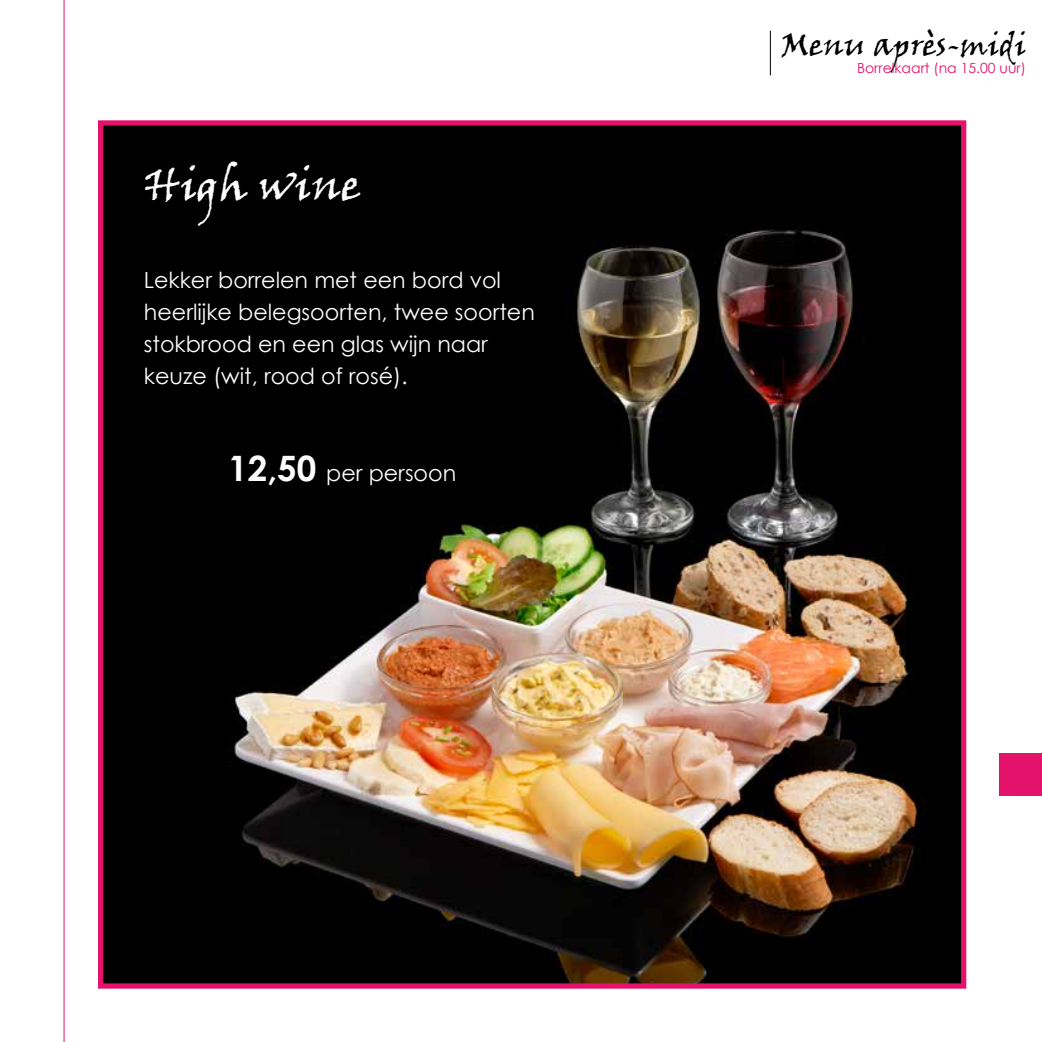
<style>
.page{position:relative;width:1042px;height:1042px;background:#fff}
.page>*{position:absolute;margin:0;border:0;box-sizing:border-box;transform-origin:0 0}
.t1{font:45.5px "Viner Hand ITC";color:#fdfdfd}
.t2{font:31.68px "Viner Hand ITC";color:#000}
.t3{font:22.22px/32px "Century Gothic";color:#fdfdfd}
.t4{font:14px "Century Gothic";color:#e5126b}
.s1{font-weight:700;font-size:35px}
</style>
<div class="page">
<hr style="left:770px;top:31px;width:1px;height:44px;background:#000">
<img style="left:104px;top:126px;width:856px;height:856px">
<div style="left:98px;top:120px;width:868px;height:868px;border:5px solid #e5126b"></div>
<svg style="left:63px;top:0;width:1px;height:1042px"></svg>
<div style="left:1000px;top:754px;width:42px;height:42px;background:#e5126b"></div>
<h1 class="t1" style="left:144px;top:156px;width:219px">High wine</h1>
<p class="t3" style="left:144px;top:264px;width:392px">Lekker borrelen met een bord vol heerlijke belegsoorten, twee soorten stokbrood en een glas wijn naar keuze (wit, rood of rosé).</p>
<p class="t3" style="left:228px;top:457px;width:230px"><span class="s1">12,50</span> per persoon</p>
<h2 class="t2" style="left:781px;top:25px;width:246px">Menu après-midi</h2>
<p class="t4" style="left:857px;top:58px;width:170px">Borrelkaart (na 15.00 uur)</p>
</div>
